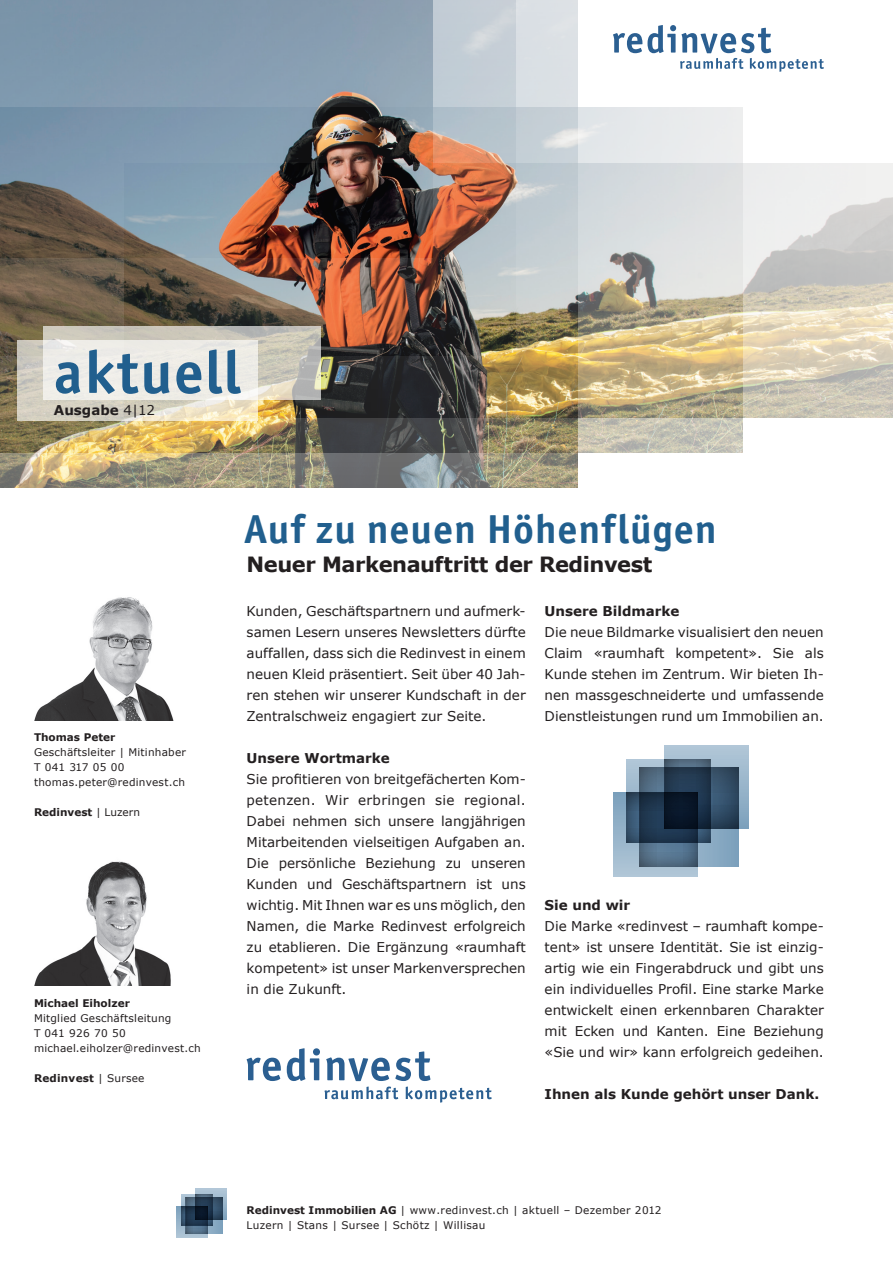
<style>
.page{position:relative;width:893px;height:1263px;background:#fff}
.page>*{position:absolute;margin:0;border:0;box-sizing:border-box;transform-origin:0 0}
.t1{font:700 60px "Officina Sans ITC Std";letter-spacing:.03em;color:#215f8e}
.t2{font:700 40.5px "Officina Sans ITC Std";letter-spacing:.03em;color:#215f8e}
.t3{font:700 21px "Verdana";letter-spacing:-.02em;color:#231f20}
.t4{font:13.5px/21px "Verdana";color:#231f20;text-align:justify}
.t5{font:700 13.5px "Verdana";color:#231f20}
.t6{font:10.5px/15px "Verdana";letter-spacing:.02em;color:#231f20}
.t7{font:700 10.5px "Verdana";color:#231f20}
.t8{font:700 10.5px "Verdana";letter-spacing:.02em;color:#231f20}
.s1{font-weight:400}
.s2{font-weight:700}
</style>
<div class="page">
<img style="left:0;top:0;width:893px;height:488px">
<svg style="left:17px;top:341px;width:240px;height:80px;background:#dbd5c4"></svg>
<svg style="left:43px;top:326px;width:278px;height:73px;background:#dfddd6"></svg>
<img style="left:34px;top:597px;width:140px;height:123px">
<img style="left:34px;top:861px;width:137px;height:125px">
<svg style="left:247px;top:1058px;width:34px;height:23px"></svg>
<svg style="left:287px;top:1048px;width:205px;height:54px"></svg>
<div style="left:665px;top:745px;width:83px;height:84px;background:linear-gradient(to bottom,#b2c7d8,#7da1bc)"></div>
<svg style="left:614px;top:792px;width:84px;height:84px;background:#9ab5c9"></svg>
<svg style="left:627px;top:759px;width:38px;height:33px"></svg>
<div style="left:639px;top:767px;width:100px;height:99px;background:#85a7c1"></div>
<svg style="left:657px;top:811px;width:8px;height:18px"></svg>
<div style="left:710px;top:767px;width:29px;height:62px;background:#40607d"></div>
<div style="left:639px;top:843px;width:59px;height:23px;background:#5a7a96"></div>
<svg style="left:657px;top:792px;width:27px;height:19px"></svg>
<div style="left:627px;top:829px;width:83px;height:14px;background:#1e374f"></div>
<svg style="left:657px;top:855px;width:27px;height:11px"></svg>
<svg style="left:627px;top:792px;width:12px;height:51px"></svg>
<svg style="left:684px;top:792px;width:14px;height:74px"></svg>
<svg style="left:696px;top:792px;width:14px;height:51px"></svg>
<div style="left:665px;top:759px;width:13px;height:70px;background:#081525"></div>
<svg style="left:665px;top:759px;width:45px;height:8px"></svg>
<svg style="left:639px;top:792px;width:18px;height:74px"></svg>
<svg style="left:639px;top:767px;width:74px;height:25px;background:#31485e"></svg>
<div style="left:713px;top:767px;width:26px;height:62px;background:linear-gradient(to right,#3d5b75,#2b4259)"></div>
<svg style="left:665px;top:805px;width:74px;height:24px"></svg>
<svg style="left:613px;top:25px;width:211px;height:47px"></svg>
<svg style="left:195px;top:1189px;width:31px;height:31px"></svg>
<svg style="left:176px;top:1206px;width:32px;height:31px"></svg>
<svg style="left:181px;top:1194px;width:14px;height:12px"></svg>
<svg style="left:208px;top:1220px;width:15px;height:14px"></svg>
<div style="left:212px;top:1197px;width:11px;height:23px;background:#1a3047"></div>
<svg style="left:192px;top:1213px;width:3px;height:7px"></svg>
<div style="left:186px;top:1225px;width:22px;height:9px;background:#597a96"></div>
<svg style="left:192px;top:1206px;width:10px;height:7px"></svg>
<div style="left:181px;top:1220px;width:31px;height:5px;background:#1f3750"></div>
<div style="left:186px;top:1229px;width:22px;height:5px;background:#56728c"></div>
<svg style="left:181px;top:1206px;width:5px;height:19px"></svg>
<svg style="left:202px;top:1206px;width:6px;height:28px"></svg>
<svg style="left:207px;top:1206px;width:5px;height:19px"></svg>
<div style="left:195px;top:1194px;width:5px;height:26px;background:#081525"></div>
<svg style="left:195px;top:1194px;width:17px;height:3px"></svg>
<svg style="left:186px;top:1206px;width:6px;height:28px"></svg>
<svg style="left:186px;top:1197px;width:27px;height:9px"></svg>
<svg style="left:213px;top:1197px;width:10px;height:14px"></svg>
<svg style="left:200px;top:1211px;width:23px;height:9px"></svg>
<h1 class="t1" style="left:54px;top:335px;width:188px">aktuell</h1>
<p class="t5" style="left:54px;top:401px;width:103px">Ausgabe <span class="s1">4|12</span></p>
<p class="t7" style="left:34px;top:730px;width:83px">Thomas Peter</p>
<p class="t6" style="left:34px;top:745px;width:153px">Geschäftsleiter | Mitinhaber<br>T 041 317 05 00 thomas.peter@redinvest.ch</p>
<p class="t7" style="left:34px;top:805px;width:107px">Redinvest <span class="s1">| Luzern</span></p>
<p class="t7" style="left:34px;top:995px;width:97px">Michael Eiholzer</p>
<p class="t6" style="left:34px;top:1010px;width:168px">Mitglied Geschäftsleitung<br>T 041 926 70 50 michael.eiholzer@redinvest.ch</p>
<p class="t8" style="left:34px;top:1070px;width:112px">Redinvest <span class="s1">| Sursee</span></p>
<h2 class="t2" style="left:244px;top:504px;width:474px">Auf zu neuen Höhenflügen</h2>
<h3 class="t3" style="left:247px;top:550px;width:407px">Neuer Markenauftritt der Redinvest</h3>
<p class="t4" style="left:247px;top:600px;width:281px">Kunden, Geschäftspartnern und aufmerk&shy;samen Lesern unseres Newsletters dürfte auffallen, dass sich die Redinvest in einem neuen Kleid präsentiert. Seit über 40 Jah&shy;ren stehen wir unserer Kundschaft in der Zentralschweiz engagiert zur Seite.</p>
<p class="t5" style="left:247px;top:748px;width:145px">Unsere Wortmarke</p>
<p class="t4" style="left:247px;top:768px;width:281px">Sie profitieren von breitgefächerten Kom&shy;petenzen. Wir erbringen sie regional.<br>Dabei nehmen sich unsere langjährigen Mitarbeitenden vielseitigen Aufgaben an.<br>Die persönliche Beziehung zu unseren Kunden und Geschäftspartnern ist uns wichtig. Mit Ihnen war es uns möglich, den Namen, die Marke Redinvest erfolgreich zu etablieren. Die Ergänzung «raumhaft kompetent» ist unser Markenversprechen in die Zukunft.</p>
<p class="t5" style="left:545px;top:601px;width:136px">Unsere Bildmarke</p>
<p class="t4" style="left:545px;top:621px;width:281px">Die neue Bildmarke visualisiert den neuen Claim «raumhaft kompetent». Sie als Kunde stehen im Zentrum. Wir bieten Ih&shy;nen massgeschneiderte und umfassende Dienstleistungen rund um Immobilien an.</p>
<p class="t5" style="left:545px;top:895px;width:87px">Sie und wir</p>
<p class="t4" style="left:545px;top:915px;width:281px">Die Marke «redinvest – raumhaft kompe&shy;tent» ist unsere Identität. Sie ist einzig&shy;artig wie ein Fingerabdruck und gibt uns ein individuelles Profil. Eine starke Marke entwickelt einen erkennbaren Charakter mit Ecken und Kanten. Eine Beziehung «Sie und wir» kann erfolgreich gedeihen.</p>
<p class="t5" style="left:545px;top:1084px;width:276px">Ihnen als Kunde gehört unser Dank.</p>
<p class="t6" style="left:247px;top:1202px;width:416px"><span class="s2">Redinvest Immobilien AG</span> | www.redinvest.ch | aktuell – Dezember 2012<br>Luzern | Stans | Sursee | Schötz | Willisau</p>
</div>
